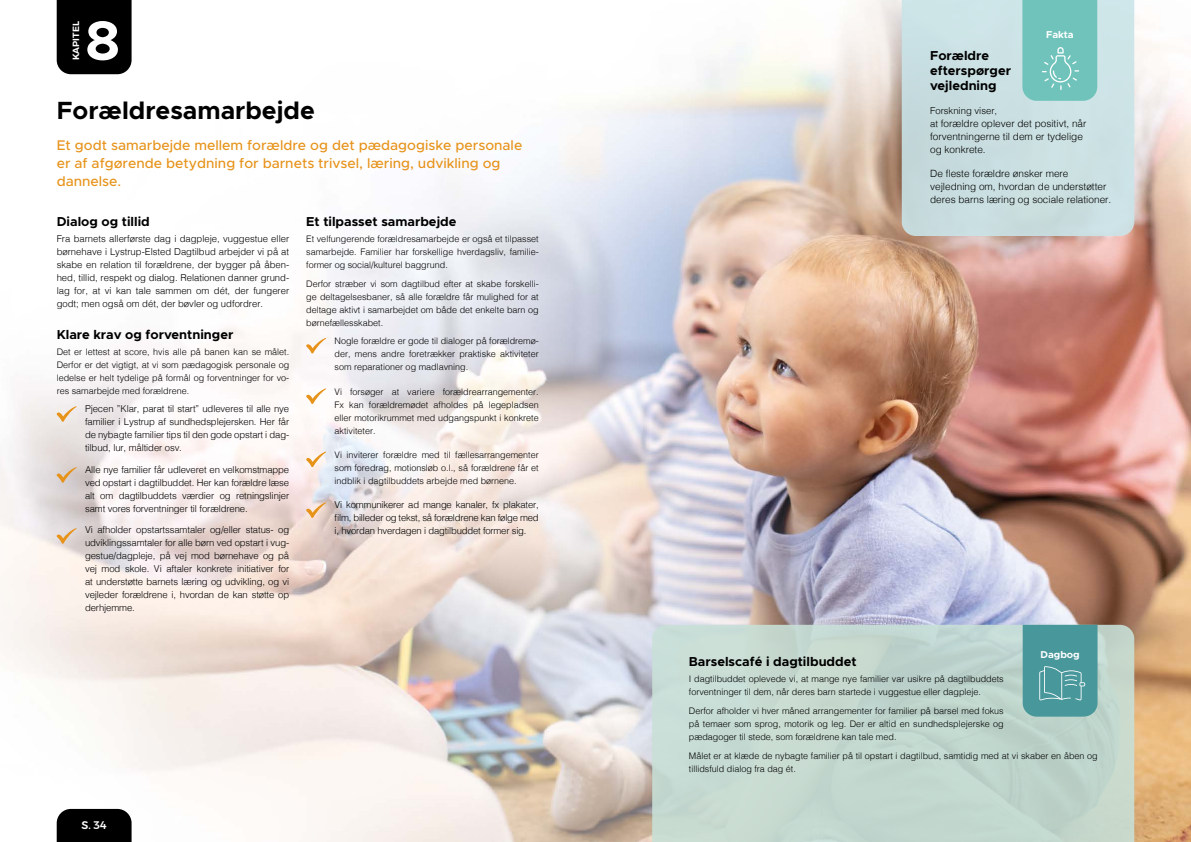
<style>
.page{position:relative;width:1191px;height:842px;background:#fff}
.page>*{position:absolute;margin:0;border:0;box-sizing:border-box;transform-origin:0 0}
.t1{font:700 55.4px "Metropolis";color:#fff}
.t2{font:700 25px "Metropolis";color:#000}
.t3{font:500 14px/18px "Metropolis";color:#e7931a}
.t4{font:700 13px/15px "Metropolis";color:#000}
.t5{font:500 11px "Montserrat";color:#fff}
.t6{font:300 10px/13px "Helvetica";color:#000}
.t7{font:700 10px "Metropolis";color:#fff}
.t8{font:300 9.5px/13px "Helvetica";letter-spacing:-.01em;color:#000;text-align:justify}
.t9{font:300 9px/13px "Helvetica";color:#000;text-align:justify}
.t10{font:600 9px "Montserrat";color:#fff}
.s1{font-size:9.5px}
</style>
<div class="page">
<img style="left:0;top:0;width:1191px;height:842px">
<div style="left:57px;top:0;width:75px;height:74px;background:#000"></div>
<svg style="left:652px;top:625px;width:482px;height:217px;background:#c3d8cf"></svg>
<div style="left:901px;top:0;width:233px;height:236px;background:#cbe0e2"></div>
<svg style="left:1022px;top:0;width:75px;height:101px;background:#74c5bd"></svg>
<svg style="left:1022px;top:625px;width:75px;height:92px;background:#509b9f"></svg>
<svg style="left:57px;top:406px;width:20px;height:16px"></svg>
<svg style="left:306px;top:338px;width:20px;height:16px"></svg>
<svg style="left:306px;top:388px;width:20px;height:16px"></svg>
<svg style="left:306px;top:451px;width:20px;height:16px"></svg>
<svg style="left:306px;top:502px;width:20px;height:16px"></svg>
<svg style="left:57px;top:467px;width:20px;height:16px"></svg>
<svg style="left:57px;top:528px;width:20px;height:16px"></svg>
<div style="left:57px;top:809px;width:75px;height:33px;background:#000"></div>
<p class="t10" style="left:69px;top:60px;width:40px;rotate:-90deg">KAPITEL</p>
<h1 class="t1" style="left:85px;top:6px;width:36px">8</h1>
<h2 class="t2" style="left:57px;top:95px;width:260px">Forældresamarbejde</h2>
<h3 class="t3" style="left:57px;top:136px;width:467px">Et godt samarbejde mellem forældre og det pædagogiske personale er af afgørende betydning for barnets trivsel, læring, udvikling og dannelse.</h3>
<h3 class="t4" style="left:57px;top:214px;width:95px">Dialog og tillid</h3>
<p class="t8" style="left:57px;top:231px;width:234px">Fra barnets allerførste dag i dagpleje, vuggestue eller børnehave i Lystrup-Elsted Dagtilbud arbejder vi på at skabe en relation til forældrene, der bygger på åben&shy;hed, tillid, respekt og dialog. Relationen danner grund&shy;lag for, at vi kan tale sammen om dét, der fungerer godt; men også om dét, der bøvler og udfordrer.</p>
<h3 class="t4" style="left:57px;top:327px;width:178px">Klare krav og forventninger</h3>
<p class="t9" style="left:57px;top:344px;width:234px">Det er lettest at score, hvis alle på banen kan se målet.<br>Derfor er det vigtigt, at vi som pædagogisk personale og ledelse er helt tydelige på formål og forventninger for vo&shy;res samarbejde med forældrene.</p>
<p class="t8" style="left:85px;top:402px;width:206px">Pjecen ”Klar, parat til start” udleveres til alle nye familier i Lystrup af sundhedsplejersken. Her får de nybagte familier tips til den gode opstart i dag&shy;tilbud, lur, måltider osv.</p>
<p class="t8" style="left:85px;top:462px;width:206px">Alle nye familier får udleveret en velkomstmappe ved opstart i dagtilbuddet. Her kan forældre læse alt om dagtilbuddets værdier og retningslinjer samt vores forventninger til forældrene.</p>
<p class="t8" style="left:85px;top:523px;width:206px">Vi afholder opstartssamtaler og/eller status- og udviklingssamtaler for alle børn ved opstart i vug&shy;gestue/dagpleje, på vej mod børnehave og på vej mod skole. Vi aftaler konkrete initiativer for at understøtte barnets læring og udvikling, og vi vejleder forældrene i, hvordan de kan støtte op derhjemme.</p>
<h3 class="t4" style="left:306px;top:214px;width:152px">Et tilpasset samarbejde</h3>
<p class="t9" style="left:306px;top:232px;width:234px">Et velfungerende forældresamarbejde er også et tilpasset samarbejde. Familier har forskellige hverdagsliv, familie&shy;former og social/kulturel baggrund.</p>
<p class="t9" style="left:306px;top:276px;width:234px">Derfor stræber vi som dagtilbud efter at skabe forskelli&shy;ge deltagelsesbaner, så alle forældre får mulighed for at deltage aktivt i samarbejdet om både det enkelte barn og børnefællesskabet.</p>
<p class="t9" style="left:334px;top:334px;width:206px">Nogle forældre er gode til dialoger på forældremø&shy;der, mens andre foretrækker praktiske aktiviteter som reparationer og madlavning.</p>
<p class="t9" style="left:334px;top:384px;width:206px">Vi forsøger at variere forældrearrangementer.<br>Fx kan forældremødet afholdes på legepladsen eller motorikrummet med udgangspunkt i konkrete aktiviteter.</p>
<p class="t9" style="left:334px;top:448px;width:206px">Vi inviterer forældre med til fællesarrangementer som foredrag, motionsløb o.l., så forældrene får et indblik i dagtilbuddets arbejde med børnene.</p>
<p class="t8" style="left:334px;top:498px;width:206px">Vi kommunikerer ad mange kanaler, fx plakater, film, billeder og tekst, så forældrene kan følge med i, hvordan hverdagen i dagtilbuddet former sig.</p>
<p class="t5" style="left:82px;top:817px;width:27px">S. 34</p>
<p class="t7" style="left:1046px;top:28px;width:29px">Fakta</p>
<h3 class="t4" style="left:930px;top:48px;width:82px">Forældre efterspørger vejledning</h3>
<p class="t8" style="left:930px;top:104px;width:69px">Forskning viser,</p>
<p class="t6" style="left:930px;top:116px;width:158px"><span class="s1">at</span> forældre oplever det positivt, når forventningerne til dem er tydelige og konkrete.</p>
<p class="t6" style="left:930px;top:167px;width:183px">De fleste forældre ønsker mere vejledning om, hvordan de understøtter deres barns læring og sociale relationer.</p>
<p class="t7" style="left:1040px;top:648px;width:41px">Dagbog</p>
<h3 class="t4" style="left:689px;top:654px;width:169px">Barselscafé i dagtilbuddet</h3>
<p class="t9" style="left:689px;top:672px;width:316px">I dagtilbuddet oplevede vi, at mange nye familier var usikre på dagtilbuddets forventninger til dem, når deres barn startede i vuggestue eller dagpleje.</p>
<p class="t9" style="left:689px;top:703px;width:316px">Derfor afholder vi hver måned arrangementer for familier på barsel med fokus på temaer som sprog, motorik og leg. Der er altid en sundhedsplejerske og pædagoger til stede, som forældrene kan tale med.</p>
<p class="t9" style="left:689px;top:748px;width:410px">Målet er at klæde de nybagte familier på til opstart i dagtilbud, samtidig med at vi skaber en åben og tillidsfuld dialog fra dag ét.</p>
</div>
